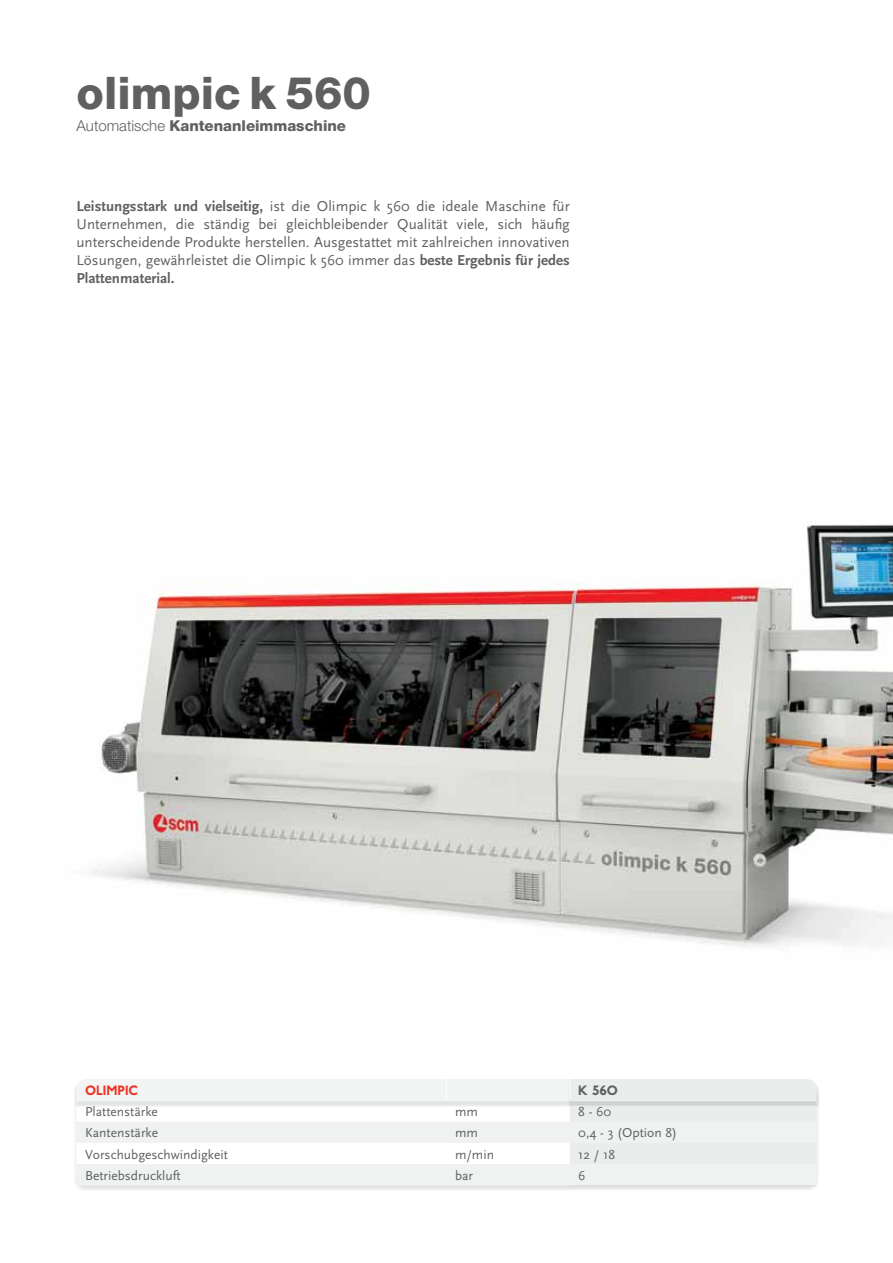
<style>
.page{position:relative;width:893px;height:1263px;background:#fff}
.page>*{position:absolute;margin:0;border:0;box-sizing:border-box;transform-origin:0 0}
.t1{font:800 45px "Helvetica Neue LT Std";color:#5f6062}
.t2{font:15px/18px "Scala Sans";color:#5f6062;text-align:justify}
.t3{font:800 15px "Helvetica Neue LT Std";color:#5f6062}
.t4{font:13.5px "Scala Sans";color:#5f6062}
.t5{font:800 13.5px "P22 Underground";color:#ee3424}
.t6{font:800 13.5px "P22 Underground";color:#5f6062}
.s1{font-family:"Helvetica Neue";font-weight:300}
.s2{font-weight:700}
</style>
<div class="page">
<img style="left:810px;top:1084px;width:9px;height:23px">
<img style="left:570px;top:1104px;width:246px;height:82px">
<div style="left:569px;top:1107px;width:247px;height:14px;background:#ebecec"></div>
<svg style="left:77px;top:1121px;width:739px;height:64px;fill:#f0f1f1"></svg>
<div style="left:77px;top:1079px;width:739px;height:22px;background:#f3f4f4"></div>
<img style="left:102px;top:527px;width:791px;height:413px">
<h1 class="t1" style="left:77px;top:67px;width:296px">olimpic k 560</h1>
<p class="t3" style="left:77px;top:117px;width:271px"><span class="s1">Automatische</span> Kantenanleimmaschine</p>
<p class="t2" style="left:77px;top:198px;width:495px"><span class="s2">Leistungsstark und vielseitig,</span> ist die Olimpic k 560 die ideale Maschine für Unternehmen, die ständig bei gleichbleibender Qualität viele, sich häufig unterscheidende Produkte herstellen. Ausgestattet mit zahlreichen innovativen Lösungen, gewährleistet die Olimpic k 560 immer das <span class="s2">beste Ergebnis für jedes Plattenmaterial.</span></p>
<p class="t5" style="left:85px;top:1082px;width:55px">OLIMPIC</p>
<p class="t6" style="left:578px;top:1082px;width:41px">K 56O</p>
<p class="t4" style="left:85px;top:1105px;width:74px">Plattenstärke</p>
<p class="t4" style="left:455px;top:1105px;width:24px">mm</p>
<p class="t4" style="left:578px;top:1105px;width:34px">8 - 60</p>
<p class="t4" style="left:85px;top:1126px;width:74px">Kantenstärke</p>
<p class="t4" style="left:455px;top:1126px;width:24px">mm</p>
<p class="t4" style="left:578px;top:1126px;width:100px">0,4 - 3 (Option 8)</p>
<p class="t4" style="left:85px;top:1147px;width:144px">Vorschubgeschwindigkeit</p>
<p class="t4" style="left:455px;top:1147px;width:41px">m/min</p>
<p class="t4" style="left:578px;top:1147px;width:38px">12 / 18</p>
<p class="t4" style="left:85px;top:1168px;width:97px">Betriebsdruckluft</p>
<p class="t4" style="left:455px;top:1168px;width:20px">bar</p>
<p class="t4" style="left:578px;top:1168px;width:9px">6</p>
</div>
